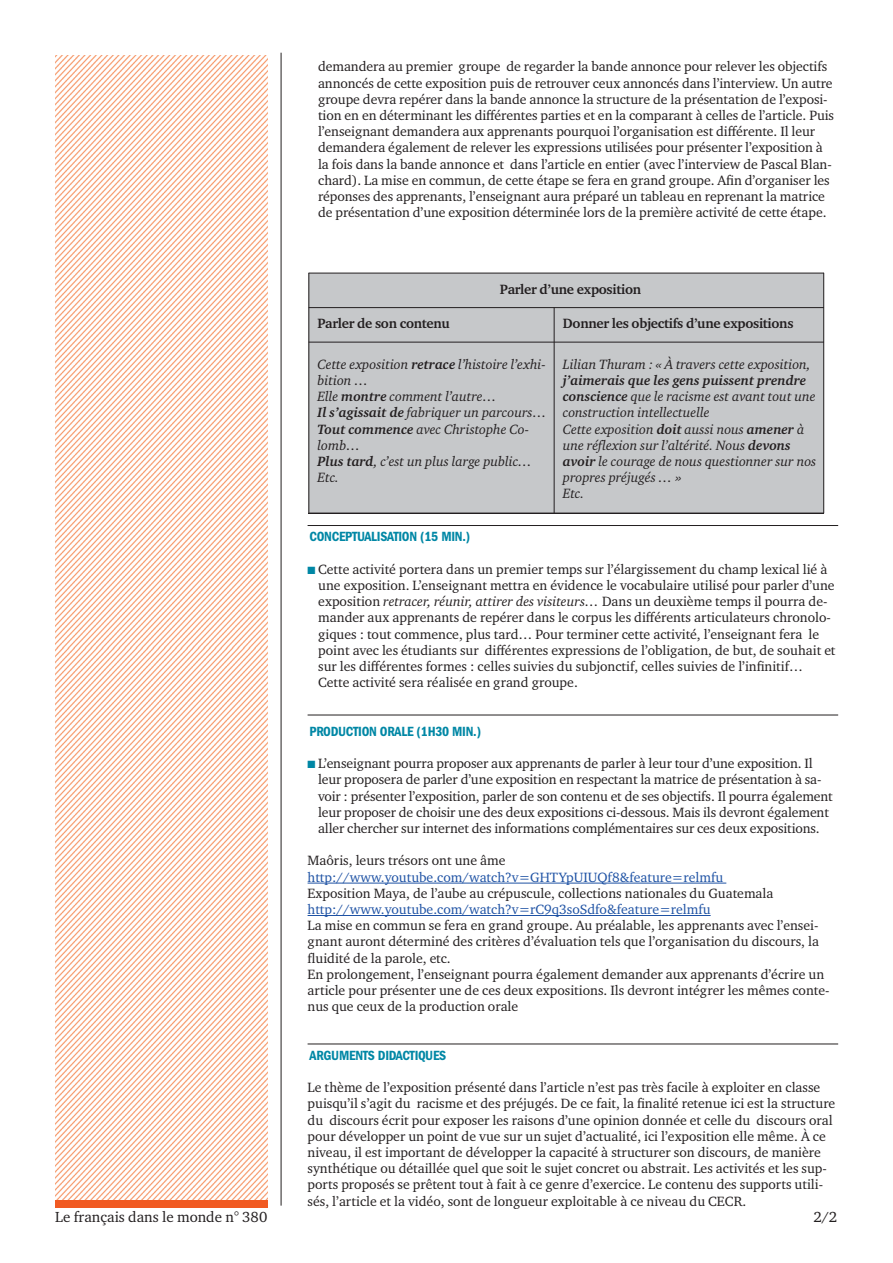
<style>
.page{position:relative;width:893px;height:1263px;background:#fff}
.page>*{position:absolute;margin:0;border:0;box-sizing:border-box;transform-origin:0 0}
.t1{font:15px "Charter ITC Std";color:#231f20}
.t2{font:13.8px/16.2px "Charter ITC Std";color:#231f20}
.t3{font:italic 13.8px/16.2px "Charter ITC Std";color:#231f20}
.t4{font:13.8px "Charter ITC Std";color:#1e52a4}
.t5{font:700 13.8px "Charter ITC Std";letter-spacing:-.02em;color:#231f20}
.t6{font:600 condensed 13.8px "Franklin Gothic";letter-spacing:-.02em;color:#0087a5}
.s1{font-weight:700}
.s2{color:#0087a5}
.s3{font-style:italic}
</style>
<div class="page">
<img style="left:55px;top:55px;width:212px;height:1145px">
<div style="left:55px;top:1200px;width:212px;height:8px;background:#f15a22"></div>
<hr style="left:281px;top:53px;width:1px;height:1152px;background:#231f20">
<div style="left:309px;top:273px;width:515px;height:35px;background:#c6c8ca"></div>
<div style="left:309px;top:308px;width:245px;height:34px;background:#c6c8ca"></div>
<div style="left:554px;top:308px;width:270px;height:34px;background:#c6c8ca"></div>
<div style="left:309px;top:342px;width:245px;height:171px;background:#c6c8ca"></div>
<div style="left:554px;top:342px;width:270px;height:171px;background:#c6c8ca"></div>
<hr style="left:309px;top:273px;width:1px;height:240px;background:#231f20">
<hr style="left:554px;top:307px;width:1px;height:206px;background:#231f20">
<hr style="left:823px;top:273px;width:1px;height:240px;background:#231f20">
<hr style="left:309px;top:273px;width:515px;height:1px;background:#231f20">
<hr style="left:309px;top:307px;width:515px;height:1px;background:#231f20">
<hr style="left:309px;top:342px;width:515px;height:1px;background:#231f20">
<hr style="left:309px;top:513px;width:515px;height:1px;background:#231f20">
<hr style="left:308px;top:525px;width:530px;height:1px;background:#231f20">
<hr style="left:308px;top:1043px;width:530px;height:1px;background:#231f20">
<hr style="left:308px;top:715px;width:530px;height:1px;background:#231f20">
<hr style="left:308px;top:883px;width:418px;height:1px;background:#1e52a4">
<hr style="left:308px;top:915px;width:403px;height:1px;background:#1e52a4">
<p class="t2" style="left:318px;top:60px;width:517px">demandera au premier groupe de regarder la bande annonce pour relever les objectifs annoncés de cette exposition puis de retrouver ceux annoncés dans l’interview. Un autre groupe devra repérer dans la bande annonce la structure de la présentation de l’exposi&shy;tion en en déterminant les différentes parties et en la comparant à celles de l’article. Puis l’enseignant demandera aux apprenants pourquoi l’organisation est différente. Il leur demandera également de relever les expressions utilisées pour présenter l’exposition à la fois dans la bande annonce et dans l’article en entier (avec l’interview de Pascal Blan&shy;chard). La mise en commun, de cette étape se fera en grand groupe. Afin d’organiser les réponses des apprenants, l’enseignant aura préparé un tableau en reprenant la matrice de présentation d’une exposition déterminée lors de la première activité de cette étape.</p>
<p class="t5" style="left:500px;top:281px;width:143px">Parler d’une exposition</p>
<p class="t5" style="left:318px;top:315px;width:134px">Parler de son contenu</p>
<p class="t5" style="left:563px;top:315px;width:232px">Donner les objectifs d’une expositions</p>
<p class="t3" style="left:318px;top:357px;width:230px">Cette exposition <span class="s1">retrace</span> l’histoire l’exhi&shy;bition …<br>Elle <span class="s1">montre</span> comment l’autre…<br><span class="s1">Il s’agissait de</span> fabriquer un parcours…<br><span class="s1">Tout commence</span> avec Christophe Co&shy;lomb…<br><span class="s1">Plus tard</span>, c’est un plus large public…<br>Etc.</p>
<p class="t3" style="left:563px;top:357px;width:249px">Lilian Thuram : « À travers cette exposition,</p>
<p class="t3" style="left:563px;top:373px;width:255px"><span class="s1">j’aimerais que les gens puissent prendre conscience</span> que le racisme est avant tout une construction intellectuelle<br>Cette exposition <span class="s1">doit</span> aussi nous <span class="s1">amener</span> à une réflexion sur l’altérité. Nous <span class="s1">devons avoir</span> le courage de nous questionner sur nos propres préjugés … »<br>Etc.</p>
<p class="t6" style="left:310px;top:532px;width:162px">CONCEPTUALISATION (15 MIN.)</p>
<p class="t2" style="left:318px;top:562px;width:519px;text-indent:-11px"><span class="s2">■</span> Cette activité portera dans un premier temps sur l’élargissement du champ lexical lié à une exposition. L’enseignant mettra en évidence le vocabulaire utilisé pour parler d’une exposition <span class="s3">retracer, réunir, attirer des visiteurs…</span> Dans un deuxième temps il pourra de&shy;mander aux apprenants de repérer dans le corpus les différents articulateurs chronolo&shy;giques : tout commence, plus tard… Pour terminer cette activité, l’enseignant fera le point avec les étudiants sur différentes expressions de l’obligation, de but, de souhait et sur les différentes formes : celles suivies du subjonctif, celles suivies de l’infinitif… Cette activité sera réalisée en grand groupe.</p>
<p class="t6" style="left:310px;top:726px;width:173px">PRODUCTION ORALE (1H30 MIN.)</p>
<p class="t2" style="left:318px;top:756px;width:516px;text-indent:-10px"><span class="s2">■</span> L’enseignant pourra proposer aux apprenants de parler à leur tour d’une exposition. Il leur proposera de parler d’une exposition en respectant la matrice de présentation à sa&shy;voir : présenter l’exposition, parler de son contenu et de ses objectifs. Il pourra également leur proposer de choisir une des deux expositions ci-dessous. Mais ils devront également aller chercher sur internet des informations complémentaires sur ces deux expositions.</p>
<p class="t2" style="left:308px;top:854px;width:200px">Maôris, leurs trésors ont une âme</p>
<p class="t4" style="left:308px;top:871px;width:417px">http://www.youtube.com/watch?v=GHTYpUIUQf8&amp;feature=relmfu</p>
<p class="t2" style="left:308px;top:886px;width:467px">Exposition Maya, de l’aube au crépuscule, collections nationales du Guatemala</p>
<p class="t4" style="left:308px;top:904px;width:405px">http://www.youtube.com/watch?v=rC9q3soSdfo&amp;feature=relmfu</p>
<p class="t2" style="left:308px;top:918px;width:523px">La mise en commun se fera en grand groupe. Au préalable, les apprenants avec l’ensei&shy;gnant auront déterminé des critères d’évaluation tels que l’organisation du discours, la fluidité de la parole, etc.<br>En prolongement, l’enseignant pourra également demander aux apprenants d’écrire un article pour présenter une de ces deux expositions. Ils devront intégrer les mêmes conte&shy;nus que ceux de la production orale</p>
<p class="t6" style="left:310px;top:1050px;width:138px">ARGUMENTS DIDACTIQUES</p>
<p class="t2" style="left:308px;top:1080px;width:529px">Le thème de l’exposition présenté dans l’article n’est pas très facile à exploiter en classe puisqu’il s’agit du racisme et des préjugés. De ce fait, la finalité retenue ici est la structure du discours écrit pour exposer les raisons d’une opinion donnée et celle du discours oral pour développer un point de vue sur un sujet d’actualité, ici l’exposition elle même. À ce niveau, il est important de développer la capacité à structurer son discours, de manière synthétique ou détaillée quel que soit le sujet concret ou abstrait. Les activités et les sup&shy;ports proposés se prêtent tout à fait à ce genre d’exercice. Le contenu des supports utili&shy;sés, l’article et la vidéo, sont de longueur exploitable à ce niveau du CECR.</p>
<p class="t1" style="left:55px;top:1211px;width:214px">Le français dans le monde n° 380</p>
<p class="t1" style="left:813px;top:1211px;width:25px">2/2</p>
</div>
